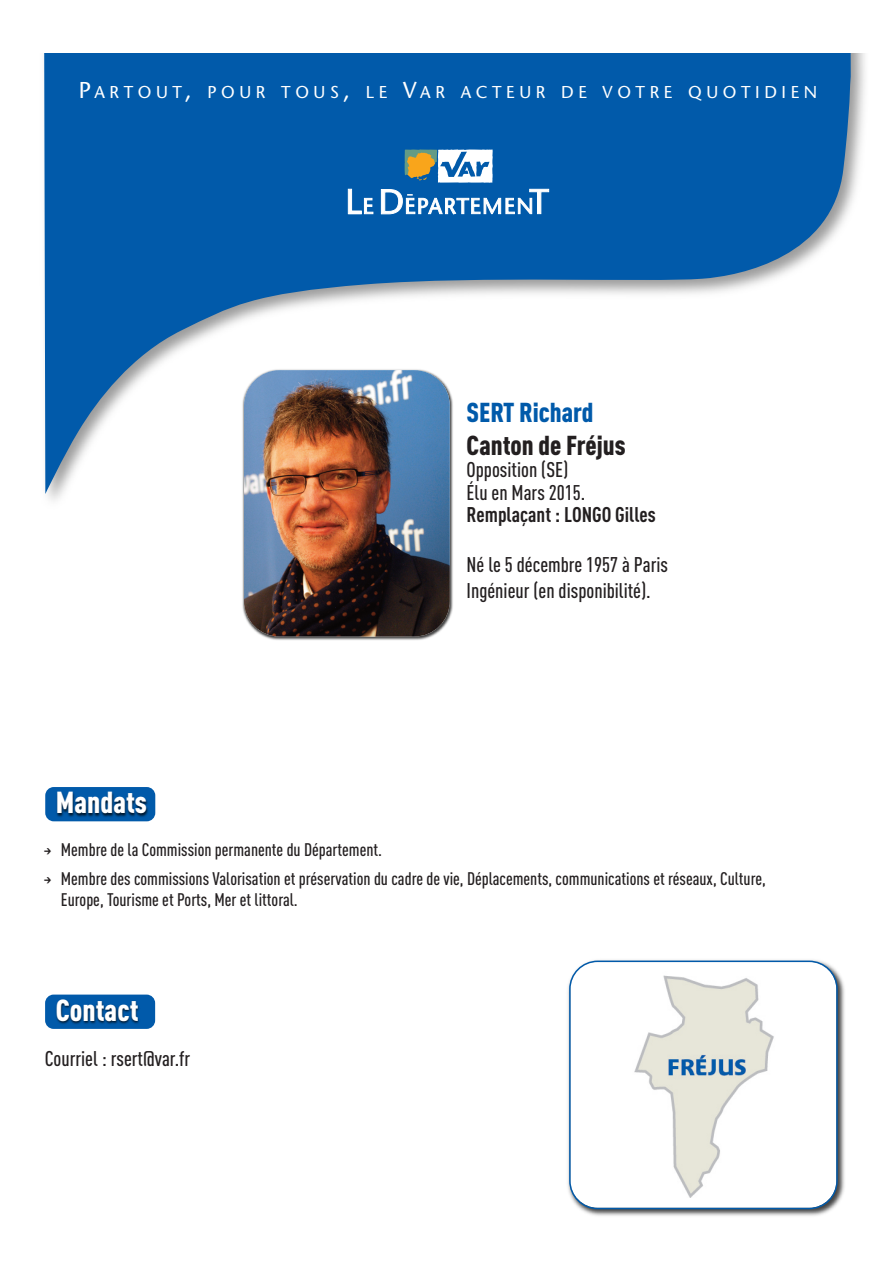
<style>
.page{position:relative;width:895px;height:1263px;background:#fff}
.page>*{position:absolute;margin:0;border:0;box-sizing:border-box;transform-origin:0 0}
.t1{font:900 30px "DIN Cond";color:#fff}
.t2{font:900 27px "DIN Cond";color:#231f20}
.t3{font:900 27px "DIN Cond";color:#015aaa}
.t4{font:500 21px "DIN Cond";color:#231f20}
.t5{font:700 21px "DIN Cond";color:#231f20}
.t6{font:500 18px "DIN Cond";color:#231f20}
.t7{font:17.1px "Stone Sans";letter-spacing:.265em;color:#fff}
.t8{font:13.5px "Bienvenue Picto";color:#231f20}
.s1{font-size:22.95px}
</style>
<div class="page">
<img style="left:242px;top:516px;width:211px;height:124px">
<img style="left:244px;top:370px;width:206px;height:266px;border-radius:36px">
<div style="left:45px;top:787px;width:110px;height:34px;background:#015aaa;border-radius:9px"></div>
<img style="left:49px;top:787px;width:107px;height:35px">
<div style="left:45px;top:994px;width:110px;height:35px;background:#015aaa;border-radius:9px"></div>
<img style="left:49px;top:994px;width:107px;height:35px">
<img style="left:568px;top:973px;width:277px;height:243px">
<svg style="left:569px;top:960px;width:269px;height:249px"></svg>
<img style="left:47px;top:53px;width:818px;height:463px">
<svg style="left:44px;top:53px;width:808px;height:441px;fill:#015aaa"></svg>
<svg style="left:348px;top:189px;width:25px;height:25px"></svg>
<svg style="left:381px;top:148px;width:168px;height:66px"></svg>
<p class="t7" style="left:79px;top:86px;width:740px"><span class="s1">P</span>ARTOUT<span class="s1">,</span> POUR TOUS<span class="s1">,</span> LE <span class="s1">V</span>AR ACTEUR DE VOTRE QUOTIDIEN</p>
<p class="t1" style="left:56px;top:792px;width:93px">Mandats</p>
<p class="t3" style="left:466px;top:403px;width:128px">SERT Richard</p>
<p class="t2" style="left:466px;top:435px;width:161px">Canton de Fréjus</p>
<p class="t4" style="left:466px;top:462px;width:103px">Opposition (SE)</p>
<p class="t4" style="left:466px;top:485px;width:120px">Élu en Mars 2015.</p>
<p class="t5" style="left:466px;top:507px;width:191px">Remplaçant : LONGO Gilles</p>
<p class="t4" style="left:466px;top:557px;width:203px">Né le 5 décembre 1957 à Paris</p>
<p class="t4" style="left:466px;top:583px;width:186px">Ingénieur (en disponibilité).</p>
<p class="t8" style="left:41px;top:845px;width:14px">U</p>
<p class="t8" style="left:41px;top:873px;width:14px">U</p>
<p class="t6" style="left:61px;top:843px;width:323px">Membre de la Commission permanente du Département.</p>
<p class="t6" style="left:61px;top:872px;width:706px">Membre des commissions Valorisation et préservation du cadre de vie, Déplacements, communications et réseaux, Culture,</p>
<p class="t6" style="left:61px;top:893px;width:238px">Europe, Tourisme et Ports, Mer et littoral.</p>
<p class="t1" style="left:56px;top:999px;width:84px">Contact</p>
<p class="t4" style="left:45px;top:1051px;width:147px">Courriel : rsert@var.fr</p>
</div>
